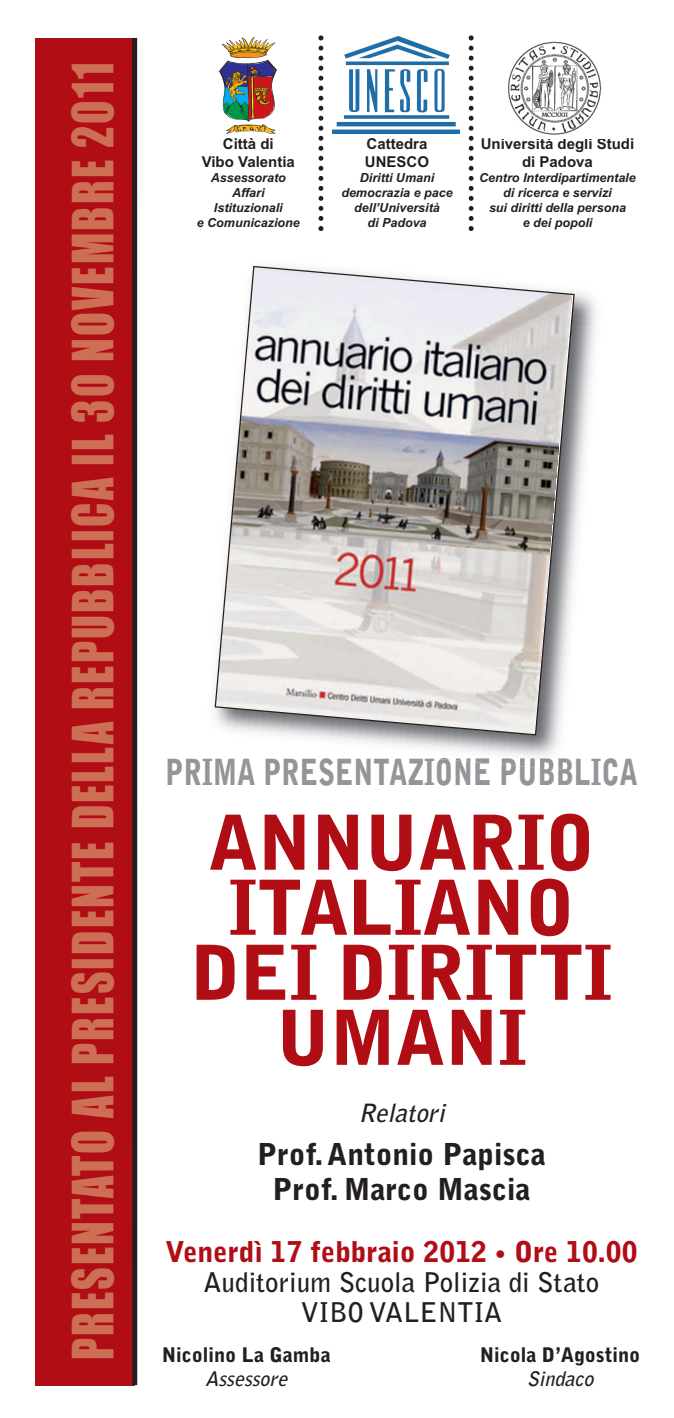
<style>
.page{position:relative;width:674px;height:1418px;background:#fff}
.page>*{position:absolute;margin:0;border:0;box-sizing:border-box;transform-origin:0 0}
.t1{font:900 75px/65px "Bell Gothic Std";letter-spacing:-.01em;color:#b00d15;text-align:center}
.t2{font:52.5px "Impact";letter-spacing:.05em;color:#cd6f55;scale:.83 1}
.t3{font:900 35.75px "Bell Gothic Std";color:#939598;scale:.77 1}
.t4{font:900 30px/35px "Bell Gothic Std";color:#231f20;text-align:center}
.t5{font:900 28.5px "Bell Gothic Std";color:#b00d15}
.t6{font:700 27px/30px "Bell Gothic Std";color:#231f20;text-align:center}
.t7{font:italic 700 25px "Bell Gothic Std";color:#231f20}
.t8{font:900 20px "Bell Gothic Std";color:#231f20}
.t9{font:italic 700 20px "Bell Gothic Std";color:#231f20}
.t10{font:700 15px/17.5px "Arial";color:#231f20;text-align:center}
.t11{font:italic 700 12.5px/15px "Arial";color:#231f20;text-align:center}
.s1{font-size:22.5px}
</style>
<div class="page">
<img style="left:302px;top:292px;width:294px;height:478px">
<img style="left:428px;top:757px;width:42px;height:13px">
<svg style="left:214px;top:265px;width:361px;height:471px;background:#c4c1c0"></svg>
<div style="left:35px;top:38px;width:100px;height:1346px;background:#b00d15"></div>
<img style="left:219px;top:37px;width:58px;height:96px">
<div style="left:132px;top:38px;width:5px;height:1346px;background:#231f20"></div>
<svg style="left:318px;top:35px;width:5px;height:196px"></svg>
<img style="left:332px;top:37px;width:127px;height:97px">
<svg style="left:468px;top:35px;width:5px;height:196px"></svg>
<img style="left:508px;top:41px;width:94px;height:94px">
<h2 class="t2" style="left:65px;top:1360px;width:1564px;rotate:-90deg">PRESENTATO AL PRESIDENTE DELLA REPUBBLICA IL 30 NOVEMBRE 2011</h2>
<p class="t10" style="left:201px;top:135px;width:95px">Città di<br>Vibo Valentia</p>
<p class="t11" style="left:197px;top:170px;width:104px">Assessorato<br>Affari<br>Istituzionali<br>e Comunicazione</p>
<p class="t10" style="left:364px;top:135px;width:66px;text-align:left">Cattedra<br>UNESCO</p>
<p class="t11" style="left:341px;top:170px;width:113px">Diritti Umani democrazia e pace dell’Università<br>di Padova</p>
<p class="t10" style="left:480px;top:135px;width:155px">Università degli Studi di Padova</p>
<p class="t11" style="left:479px;top:170px;width:158px">Centro Interdipartimentale di ricerca e servizi<br>sui diritti della persona<br>e dei popoli</p>
<h3 class="t3" style="left:165px;top:758px;width:614px">PRIMA PRESENTAZIONE PUBBLICA</h3>
<h1 class="t1" style="left:190px;top:816px;width:423px">ANNUARIO<br>ITALIANO<br>DEI DIRITTI<br>UMANI</h1>
<h3 class="t7" style="left:358px;top:1103px;width:92px">Relatori</h3>
<h3 class="t4" style="left:257px;top:1138px;width:290px">Prof.Antonio Papisca<br>Prof. Marco Mascia</h3>
<h3 class="t5" style="left:165px;top:1241px;width:473px">Venerdì 17 febbraio 2012 <span class="s1">•</span> Ore 10.00</h3>
<h3 class="t6" style="left:203px;top:1269px;width:397px">Auditorium Scuola Polizia di Stato<br>VIBO VALENTIA</h3>
<h3 class="t8" style="left:162px;top:1346px;width:170px">Nicolino La Gamba</h3>
<h3 class="t9" style="left:205px;top:1370px;width:88px">Assessore</h3>
<h3 class="t8" style="left:479px;top:1346px;width:162px">Nicola D’Agostino</h3>
<h3 class="t9" style="left:526px;top:1370px;width:72px">Sindaco</h3>
</div>
